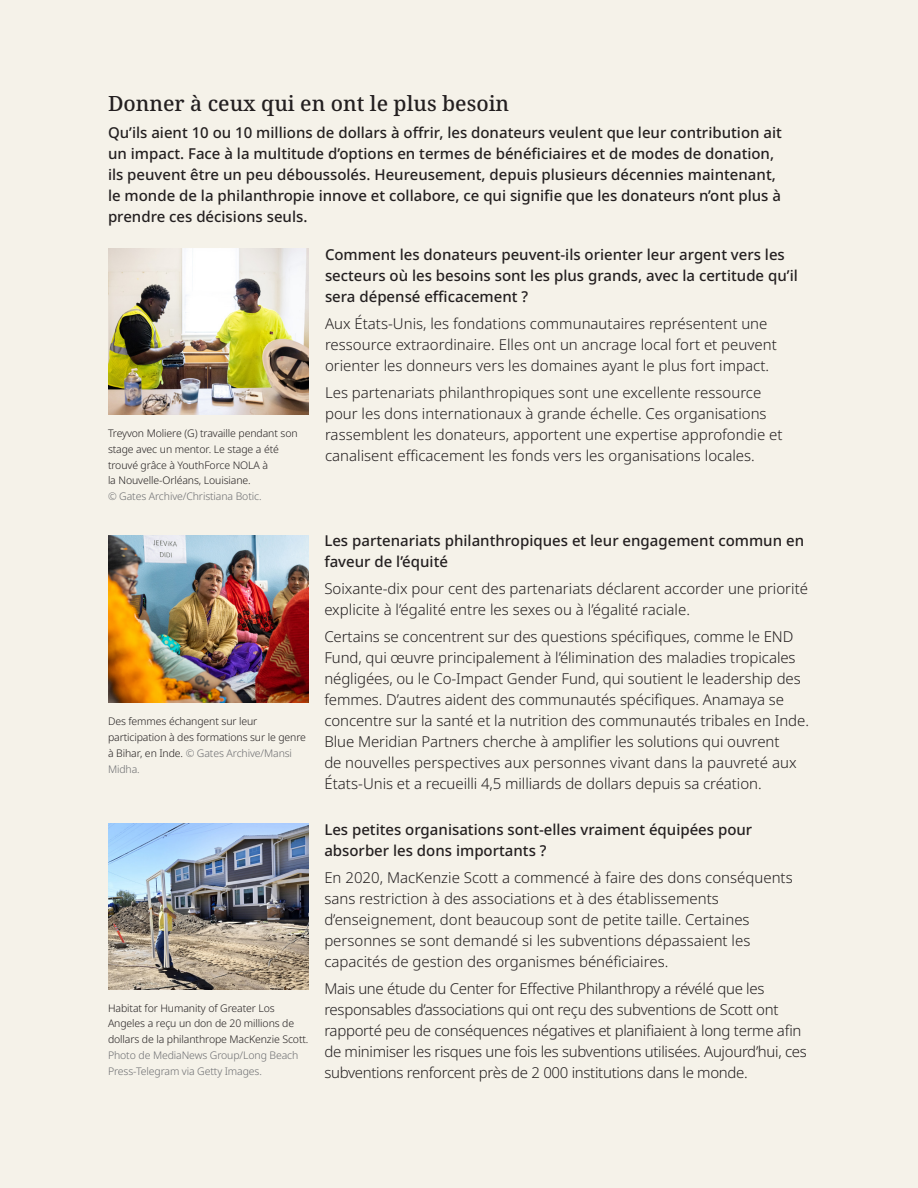
<style>
.page{position:relative;width:918px;height:1188px;background:#f5f2e9}
.page>*{position:absolute;margin:0;border:0;box-sizing:border-box;transform-origin:0 0}
.Header_02{font:500 21px "Noto Serif";color:#231f20}
.Body_Copy_Callout_Box{font:300 15px/21px "Noto Sans";color:#231f20}
.Callout_Box_Header{font:500 15px/21px "Noto Sans";color:#231f20}
.Body_Copy_Callout_Box-2{font:300 15px/21px "Noto Sans";letter-spacing:-.02em;color:#231f20}
.Photo_credit{font:300 10.5px/15.8px "Noto Sans";letter-spacing:-.01em;color:#231f20}
.s1{color:#6c6d70}
</style>
<div class="page">
<img style="left:108px;top:248px;width:201px;height:167px">
<img style="left:108px;top:536px;width:201px;height:166px">
<img style="left:108px;top:823px;width:201px;height:167px">
<p class="Header_02" style="left:108px;top:89px;width:403px">Donner à ceux qui en ont le plus besoin</p>
<p class="Callout_Box_Header" style="left:108px;top:123px;width:675px">Qu’ils aient 10 ou 10 millions de dollars à offrir, les donateurs veulent que leur contribution ait un impact. Face à la multitude d’options en termes de bénéficiaires et de modes de donation, ils peuvent être un peu déboussolés. Heureusement, depuis plusieurs décennies maintenant, le monde de la philanthropie innove et collabore, ce qui signifie que les donateurs n’ont plus à prendre ces décisions seuls.</p>
<p class="Photo_credit" style="left:108px;top:426px;width:191px">Treyvon Moliere (G) travaille pendant son stage avec un mentor. Le stage a été trouvé grâce à YouthForce NOLA à<br>la Nouvelle-Orléans, Louisiane.<br><span class="s1">© Gates Archive/Christiana Botic.</span></p>
<p class="Photo_credit" style="left:108px;top:714px;width:200px">Des femmes échangent sur leur participation à des formations sur le genre à Bihar, en Inde. <span class="s1">© Gates Archive/Mansi<br>Midha.</span></p>
<p class="Photo_credit" style="left:108px;top:1000px;width:202px">Habitat for Humanity of Greater Los Angeles a reçu un don de 20 millions de dollars de la philanthrope MacKenzie Scott.<br><span class="s1">Photo de MediaNews Group/Long Beach Press-Telegram via Getty Images.</span></p>
<p class="Callout_Box_Header" style="left:325px;top:244px;width:474px">Comment les donateurs peuvent-ils orienter leur argent vers les secteurs où les besoins sont les plus grands, avec la certitude qu’il sera dépensé efficacement ?</p>
<p class="Body_Copy_Callout_Box" style="left:325px;top:313px;width:453px">Aux États-Unis, les fondations communautaires représentent une ressource extraordinaire. Elles ont un ancrage local fort et peuvent orienter les donneurs vers les domaines ayant le plus fort impact.</p>
<p class="Body_Copy_Callout_Box" style="left:325px;top:382px;width:459px">Les partenariats philanthropiques sont une excellente ressource pour les dons internationaux à grande échelle. Ces organisations rassemblent les donateurs, apportent une expertise approfondie et canalisent efficacement les fonds vers les organisations locales.</p>
<p class="Callout_Box_Header" style="left:324px;top:531px;width:481px">Les partenariats philanthropiques et leur engagement commun en faveur de l’équité</p>
<p class="Body_Copy_Callout_Box" style="left:324px;top:579px;width:485px">Soixante-dix pour cent des partenariats déclarent accorder une priorité explicite à l’égalité entre les sexes ou à l’égalité raciale.</p>
<p class="Body_Copy_Callout_Box" style="left:324px;top:627px;width:486px">Certains se concentrent sur des questions spécifiques, comme le END Fund, qui œuvre principalement à l’élimination des maladies tropicales négligées, ou le Co-Impact Gender Fund, qui soutient le leadership des femmes. D’autres aident des communautés spécifiques. Anamaya se concentre sur la santé et la nutrition des communautés tribales en Inde.<br>Blue Meridian Partners cherche à amplifier les solutions qui ouvrent<br>de nouvelles perspectives aux personnes vivant dans la pauvreté aux États-Unis et a recueilli 4,5 milliards de dollars depuis sa création.</p>
<p class="Callout_Box_Header" style="left:324px;top:819px;width:429px">Les petites organisations sont-elles vraiment équipées pour absorber les dons importants ?</p>
<p class="Body_Copy_Callout_Box" style="left:324px;top:867px;width:470px">En 2020, MacKenzie Scott a commencé à faire des dons conséquents sans restriction à des associations et à des établissements d’enseignement, dont beaucoup sont de petite taille. Certaines personnes se sont demandé si les subventions dépassaient les capacités de gestion des organismes bénéficiaires.</p>
<p class="Body_Copy_Callout_Box-2" style="left:324px;top:978px;width:484px">Mais une étude du Center for Effective Philanthropy a révélé que les responsables d’associations qui ont reçu des subventions de Scott ont rapporté peu de conséquences négatives et planifiaient à long terme afin de minimiser les risques une fois les subventions utilisées. Aujourd’hui, ces subventions renforcent près de 2 000 institutions dans le monde.</p>
</div>
